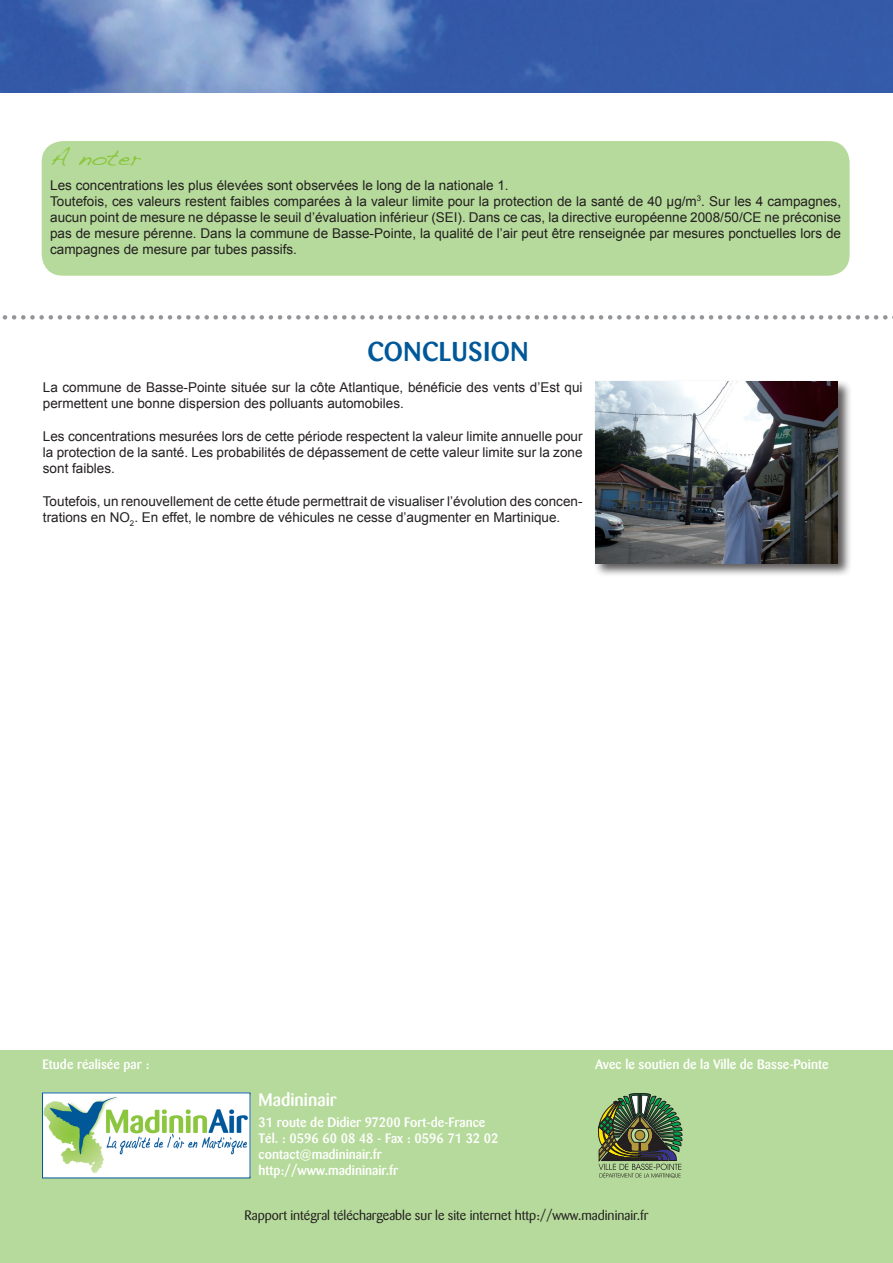
<style>
.page{position:relative;width:893px;height:1263px;background:#fff}
.page>*{position:absolute;margin:0;border:0;box-sizing:border-box;transform-origin:0 0}
.t1{font:500 27px "Barmeno";letter-spacing:.02em;color:#005898}
.t2{font:22.5px "Handwriting Dakota";color:#8bc63e;scale:1.1 1}
.t3{font:500 18px "Barmeno";color:#fff}
.t4{font:13.5px/16.2px "Arial";color:#231f20}
.t5{font:500 13.5px/16.2px "Barmeno";color:#fff}
.t6{font:13.5px "Barmeno";color:#231f20}
</style>
<div class="page">
<img style="left:0;top:0;width:893px;height:92px">
<div style="left:0;top:1050px;width:893px;height:213px;background:#b6da9b"></div>
<div style="left:43px;top:1093px;width:207px;height:85px;background:#fff"></div>
<img style="left:44px;top:1096px;width:204px;height:77px">
<svg style="left:598px;top:1093px;width:84px;height:84px"></svg>
<div style="left:42px;top:141px;width:808px;height:135px;background:#b6da9b;border-radius:21px"></div>
<svg style="left:2px;top:315px;width:891px;height:5px"></svg>
<div style="left:593px;top:379px;width:259px;height:199px;background:#231f20;opacity:.75"></div>
<img style="left:595px;top:382px;width:243px;height:182px">
<h2 class="t2" style="left:50px;top:144px;width:84px">A noter</h2>
<p class="t4" style="left:50px;top:177px;width:792px">Les concentrations les plus élevées sont observées le long de la nationale 1.<br>Toutefois, ces valeurs restent faibles comparées à la valeur limite pour la protection de la santé de 40 µg/m<sup>3</sup>. Sur les 4 campagnes, aucun point de mesure ne dépasse le seuil d’évaluation inférieur (SEI). Dans ce cas, la directive européenne 2008/50/CE ne préconise pas de mesure pérenne. Dans la commune de Basse-Pointe, la qualité de l’air peut être renseignée par mesures ponctuelles lors de campagnes de mesure par tubes passifs.</p>
<h1 class="t1" style="left:367px;top:336px;width:162px">conclusion</h1>
<p class="t4" style="left:43px;top:379px;width:541px">La commune de Basse-Pointe située sur la côte Atlantique, bénéficie des vents d’Est qui permettent une bonne dispersion des polluants automobiles.</p>
<p class="t4" style="left:43px;top:428px;width:541px;text-align:justify">Les concentrations mesurées lors de cette période respectent la valeur limite annuelle pour la protection de la santé. Les probabilités de dépassement de cette valeur limite sur la zone sont faibles.</p>
<p class="t4" style="left:43px;top:493px;width:541px">Toutefois, un renouvellement de cette étude permettrait de visualiser l’évolution des concen&shy;trations en NO<sub>2</sub>. En effet, le nombre de véhicules ne cesse d’augmenter en Martinique.</p>
<p class="t5" style="left:43px;top:1056px;width:108px">Etude réalisée par :</p>
<h3 class="t3" style="left:259px;top:1089px;width:79px">Madininair</h3>
<p class="t5" style="left:259px;top:1114px;width:242px">31 route de Didier 97200 Fort-de-France<br>Tél. : 0596 60 08 48 - Fax : 0596 71 32 02 contact@madininair.fr http://www.madininair.fr</p>
<p class="t5" style="left:595px;top:1056px;width:235px">Avec le soutien de la Ville de Basse-Pointe</p>
<p class="t6" style="left:245px;top:1208px;width:405px">Rapport intégral téléchargeable sur le site internet http://www.madininair.fr</p>
</div>
